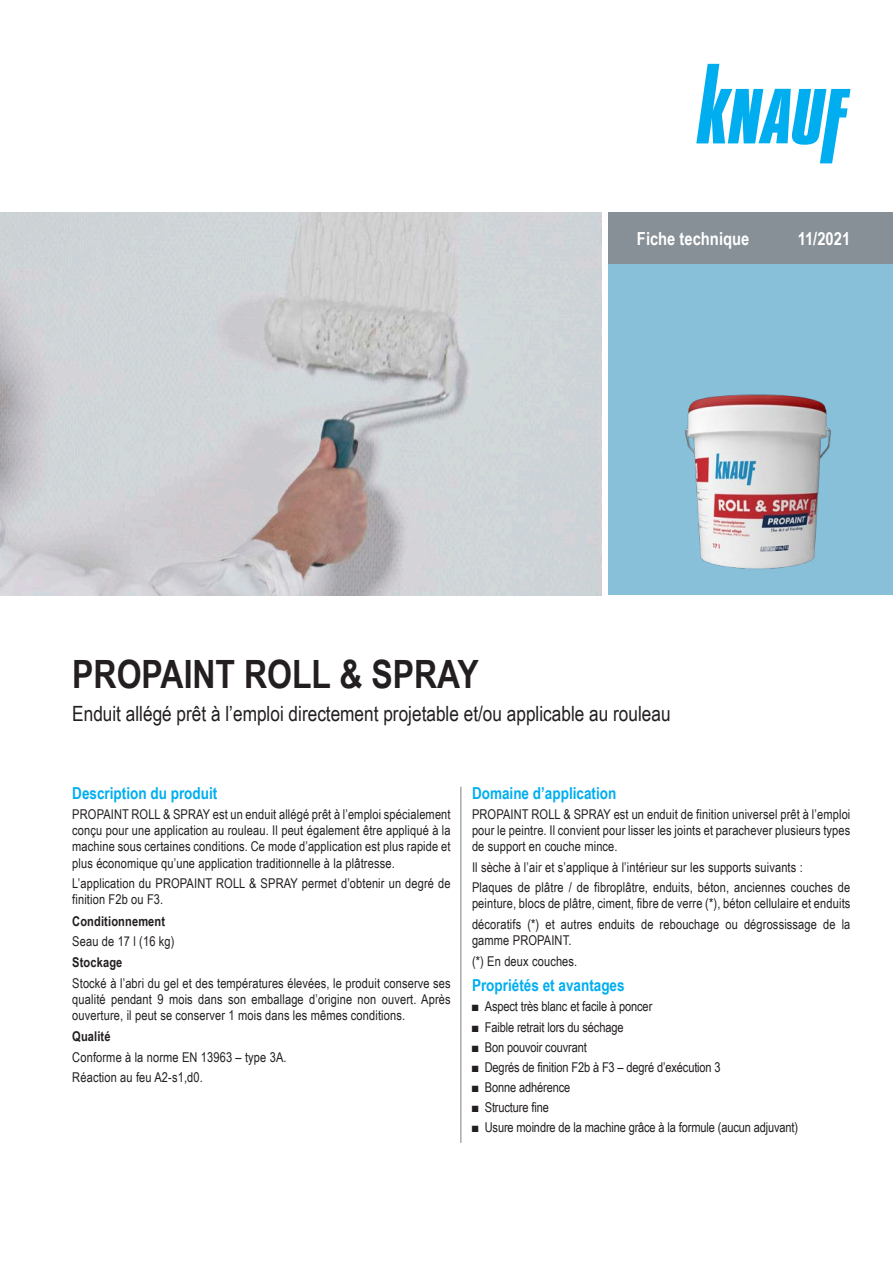
<style>
.page{position:relative;width:893px;height:1263px;background:#fff}
.page>*{position:absolute;margin:0;border:0;box-sizing:border-box;transform-origin:0 0}
._1-Titre{font:700 39px "Arial Narrow";color:#231f20}
._1-Sous-titre{font:21px "Arial Narrow";color:#231f20}
.t1{font:700 18px "Arial Narrow";color:#fff}
._2-Titres_textes{font:700 16.5px "Arial Narrow";color:#00aeef}
._3-Texte_cour{font:13.5px/16.2px "Arial Narrow";letter-spacing:.01em;color:#231f20;text-align:justify}
._3-Texte_cour-2{font:13.5px "Arial Narrow";letter-spacing:-.01em;color:#231f20}
._3-Titre_texte_cour{font:700 13.5px "Arial Narrow";letter-spacing:.01em;color:#231f20}
</style>
<div class="page">
<svg style="left:696px;top:64px;width:154px;height:99px"></svg>
<div style="left:608px;top:213px;width:285px;height:382px;background:#89c0d9"></div>
<hr style="left:460px;top:787px;width:1px;height:356px;background:#869096">
<img style="left:0;top:213px;width:602px;height:382px">
<div style="left:608px;top:213px;width:285px;height:51px;background:#869096"></div>
<img style="left:684px;top:394px;width:147px;height:175px">
<p class="t1" style="left:637px;top:225px;width:114px">Fiche technique</p>
<p class="t1" style="left:798px;top:225px;width:54px">11/2021</p>
<p class="_1-Titre" style="left:72px;top:644px;width:408px">PROPAINT ROLL &amp; SPRAY</p>
<p class="_1-Sous-titre" style="left:72px;top:698px;width:600px">Enduit allégé prêt à l’emploi directement projetable et/ou applicable au rouleau</p>
<p class="_2-Titres_textes" style="left:72px;top:780px;width:147px">Description du produit</p>
<p class="_3-Texte_cour" style="left:72px;top:806px;width:380px">PROPAINT ROLL &amp; SPRAY est un enduit allégé prêt à l’emploi spécialement conçu pour une application au rouleau. Il peut également être appliqué à la machine sous certaines conditions. Ce mode d’application est plus rapide et plus économique qu’une application traditionnelle à la plâtresse.</p>
<p class="_3-Texte_cour" style="left:72px;top:875px;width:380px">L’application du PROPAINT ROLL &amp; SPRAY permet d’obtenir un degré de finition F2b ou F3.</p>
<p class="_3-Titre_texte_cour" style="left:72px;top:910px;width:94px">Conditionnement</p>
<p class="_3-Texte_cour" style="left:72px;top:933px;width:104px">Seau de 17 l (16 kg)</p>
<p class="_3-Titre_texte_cour" style="left:72px;top:952px;width:52px">Stockage</p>
<p class="_3-Texte_cour" style="left:72px;top:974px;width:380px">Stocké à l’abri du gel et des températures élevées, le produit conserve ses qualité pendant 9 mois dans son emballage d’origine non ouvert. Après ouverture, il peut se conserver 1 mois dans les mêmes conditions.</p>
<p class="_3-Titre_texte_cour" style="left:72px;top:1026px;width:40px">Qualité</p>
<p class="_3-Texte_cour" style="left:72px;top:1048px;width:216px">Conforme à la norme EN 13963 – type 3A.</p>
<p class="_3-Texte_cour" style="left:72px;top:1069px;width:132px">Réaction au feu A2-s1,d0.</p>
<p class="_2-Titres_textes" style="left:472px;top:780px;width:146px">Domaine d’application</p>
<p class="_3-Texte_cour" style="left:472px;top:806px;width:380px">PROPAINT ROLL &amp; SPRAY est un enduit de finition universel prêt à l’emploi pour le peintre. Il convient pour lisser les joints et parachever plusieurs types de support en couche mince.</p>
<p class="_3-Texte_cour" style="left:472px;top:858px;width:332px">Il sèche à l’air et s’applique à l’intérieur sur les supports suivants :</p>
<p class="_3-Texte_cour" style="left:472px;top:879px;width:380px">Plaques de plâtre / de fibroplâtre, enduits, béton, anciennes couches de peinture, blocs de plâtre, ciment, fibre de verre (*), béton cellulaire et enduits</p>
<p class="_3-Texte_cour" style="left:472px;top:915px;width:380px">décoratifs (*) et autres enduits de rebouchage ou dégrossissage de la gamme PROPAINT.</p>
<p class="_3-Texte_cour" style="left:472px;top:952px;width:107px">(*) En deux couches.</p>
<p class="_2-Titres_textes" style="left:472px;top:973px;width:154px">Propriétés et avantages</p>
<p class="_3-Texte_cour-2" style="left:472px;top:997px;width:182px">■ Aspect très blanc et facile à poncer</p>
<p class="_3-Texte_cour-2" style="left:472px;top:1017px;width:153px">■ Faible retrait lors du séchage</p>
<p class="_3-Texte_cour-2" style="left:472px;top:1037px;width:116px">■ Bon pouvoir couvrant</p>
<p class="_3-Texte_cour-2" style="left:472px;top:1057px;width:250px">■ Degrés de finition F2b à F3 – degré d’exécution 3</p>
<p class="_3-Texte_cour-2" style="left:472px;top:1077px;width:100px">■ Bonne adhérence</p>
<p class="_3-Texte_cour-2" style="left:472px;top:1097px;width:78px">■ Structure fine</p>
<p class="_3-Texte_cour-2" style="left:472px;top:1117px;width:328px">■ Usure moindre de la machine grâce à la formule (aucun adjuvant)</p>
</div>
